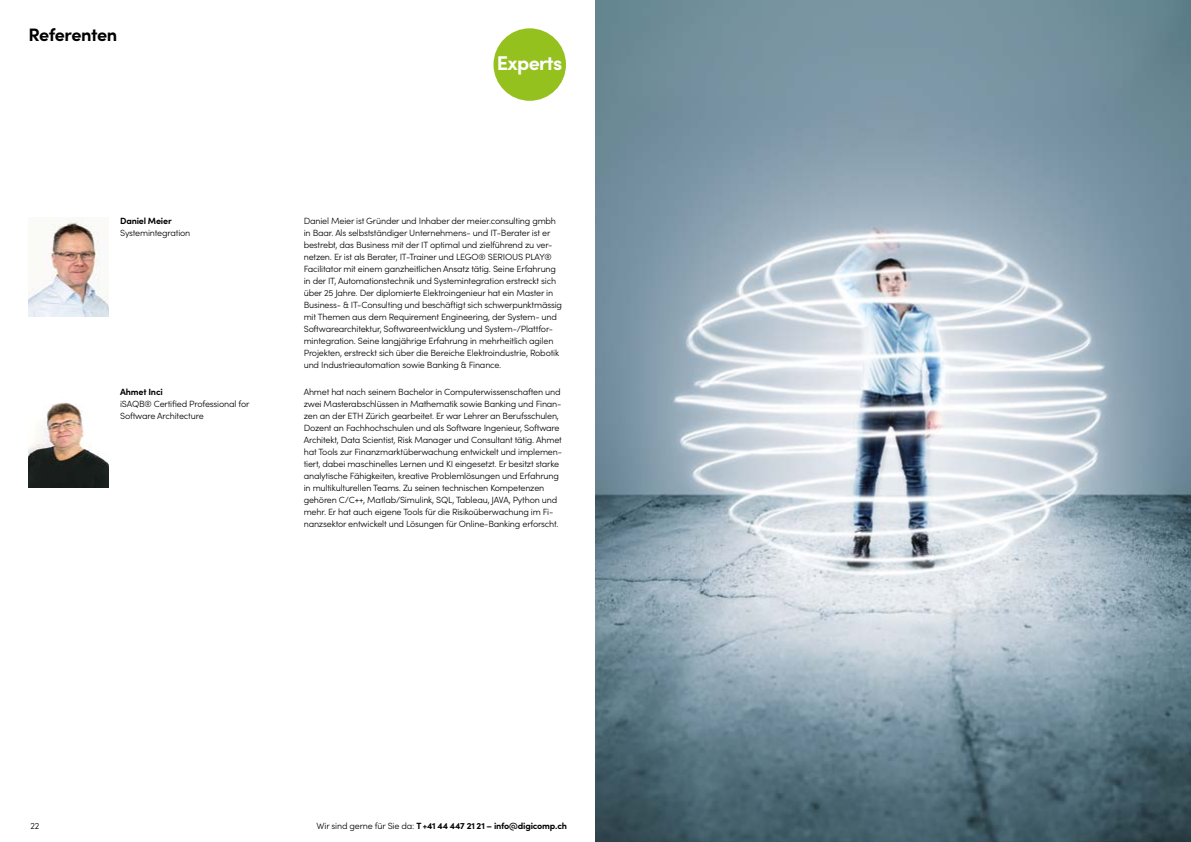
<style>
.page{position:relative;width:1191px;height:842px;background:#fff}
.page>*{position:absolute;margin:0;border:0;box-sizing:border-box;transform-origin:0 0}
.t1{font:700 19.9px "Sofia Pro";letter-spacing:-.04em;color:#fff}
.t2{font:700 18px "Sofia Pro";letter-spacing:-.025em;color:#000}
.t3{font:300 9px/12px "Sofia Pro";letter-spacing:-.02em;color:#000}
.t4{font:700 9px "Sofia Pro";letter-spacing:-.02em;color:#000}
.s1{font-weight:300}
</style>
<div class="page">
<div style="left:493px;top:28px;width:73px;height:73px;background:#95c11f;border-radius:50%"></div>
<img style="left:29px;top:218px;width:79px;height:99px">
<img style="left:595px;top:0;width:596px;height:842px">
<img style="left:28px;top:402px;width:80px;height:85px">
<h2 class="t2" style="left:28px;top:21px;width:90px">Referenten</h2>
<h1 class="t1" style="left:497px;top:48px;width:67px">Experts</h1>
<p class="t4" style="left:120px;top:214px;width:53px">Daniel Meier</p>
<p class="t3" style="left:120px;top:226px;width:72px">Systemintegration</p>
<p class="t4" style="left:120px;top:385px;width:44px">Ahmet Inci</p>
<p class="t3" style="left:120px;top:397px;width:131px">iSAQB® Certified Professional for<br>Software Architecture</p>
<p class="t3" style="left:304px;top:214px;width:260px">Daniel Meier ist Gründer und Inhaber der meier.consulting gmbh in Baar. Als selbstständiger Unternehmens- und IT-Berater ist er bestrebt, das Business mit der IT optimal und zielführend zu ver&shy;netzen. Er ist als Berater, IT-Trainer und LEGO® SERIOUS PLAY® Facilitator mit einem ganzheitlichen Ansatz tätig. Seine Erfahrung in der IT, Automationstechnik und Systemintegration erstreckt sich über 25 Jahre. Der diplomierte Elektroingenieur hat ein Master in Business- &amp; IT-Consulting und beschäftigt sich schwerpunktmässig mit Themen aus dem Requirement Engineering, der System- und Softwarearchitektur, Softwareentwicklung und System-/Plattfor&shy;mintegration. Seine langjährige Erfahrung in mehrheitlich agilen Projekten, erstreckt sich über die Bereiche Elektroindustrie, Robotik und Industrieautomation sowie Banking &amp; Finance.</p>
<p class="t3" style="left:304px;top:385px;width:260px">Ahmet hat nach seinem Bachelor in Computerwissenschaften und zwei Masterabschlüssen in Mathematik sowie Banking und Finan&shy;zen an der ETH Zürich gearbeitet. Er war Lehrer an Berufsschulen, Dozent an Fachhochschulen und als Software Ingenieur, Software Architekt, Data Scientist, Risk Manager und Consultant tätig. Ahmet hat Tools zur Finanzmarktüberwachung entwickelt und implemen&shy;tiert, dabei maschinelles Lernen und KI eingesetzt. Er besitzt starke analytische Fähigkeiten, kreative Problemlösungen und Erfahrung in multikulturellen Teams. Zu seinen technischen Kompetenzen gehören C/C++, Matlab/Simulink, SQL, Tableau, JAVA, Python und mehr. Er hat auch eigene Tools für die Risikoüberwachung im Fi&shy;nanzsektor entwickelt und Lösungen für Online-Banking erforscht.</p>
<p class="t3" style="left:31px;top:820px;width:10px">22</p>
<p class="t4" style="left:317px;top:819px;width:252px"><span class="s1">Wir sind gerne für Sie da:</span> T +41 44 447 21 21 – info@digicomp.ch</p>
</div>
